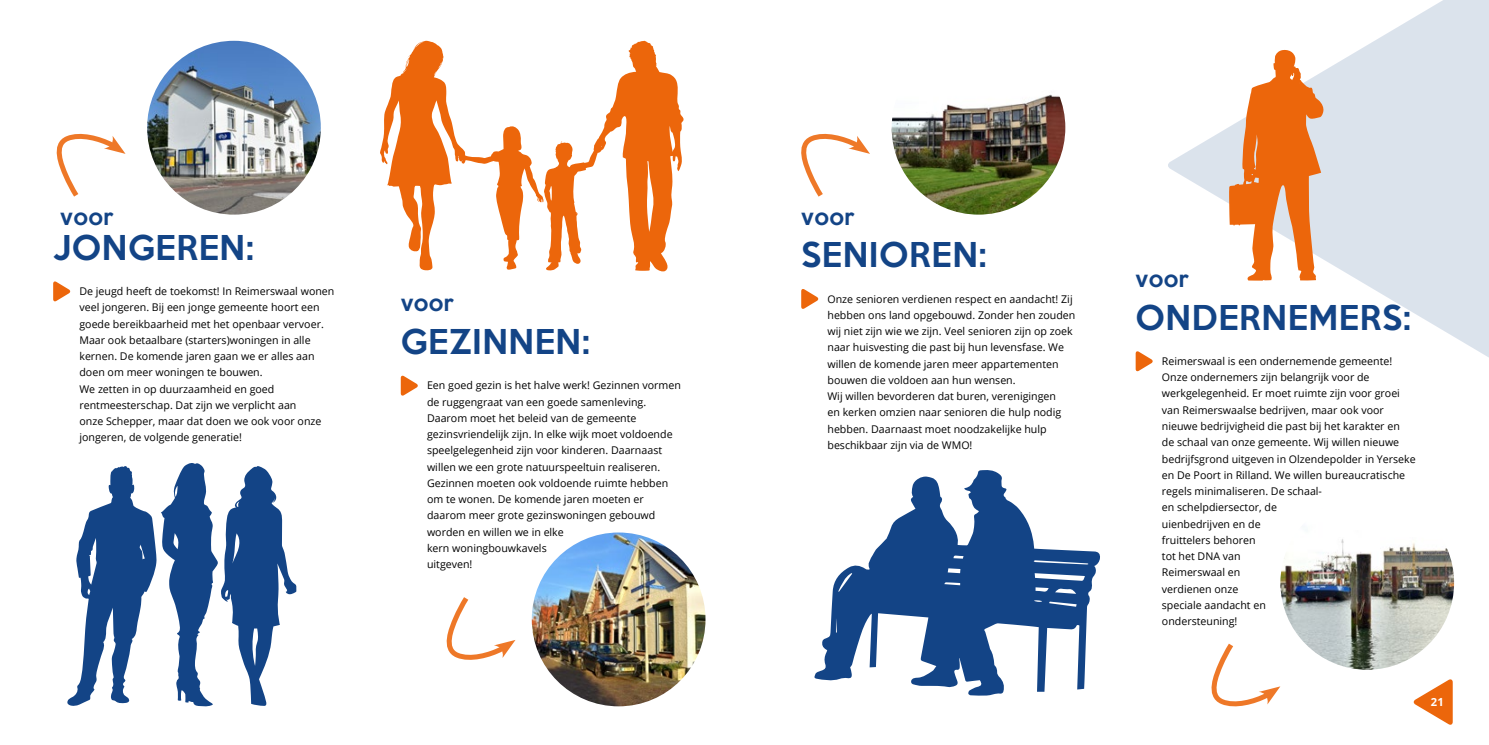
<style>
.page{position:relative;width:1489px;height:745px;background:#fff}
.page>*{position:absolute;margin:0;border:0;box-sizing:border-box;transform-origin:0 0}
.t1{font:500 31.25px "Keep Calm";letter-spacing:.02em;color:#134486}
.t2{font:500 21.25px "Keep Calm";letter-spacing:.02em;color:#134486}
.t3{font:700 11.12px "Open Sans";color:#fff}
.t4{font:10.62px/16.2px "Open Sans";color:#000}
</style>
<div class="page">
<svg style="left:53px;top:281px;width:18px;height:21px"></svg>
<svg style="left:401px;top:375px;width:17px;height:21px"></svg>
<svg style="left:67px;top:463px;width:229px;height:244px"></svg>
<svg style="left:380px;top:40px;width:304px;height:232px"></svg>
<img style="left:147px;top:41px;width:174px;height:173px;border-radius:87px">
<img style="left:531px;top:532px;width:174px;height:173px;border-radius:87px">
<svg style="left:56px;top:133px;width:69px;height:64px"></svg>
<svg style="left:446px;top:597px;width:69px;height:63px"></svg>
<svg style="left:1413px;top:679px;width:39px;height:46px"></svg>
<svg style="left:801px;top:289px;width:17px;height:20px"></svg>
<svg style="left:1135px;top:351px;width:18px;height:20px"></svg>
<svg style="left:1168px;top:0;width:320px;height:357px;fill:#dbe3ec"></svg>
<svg style="left:1228px;top:49px;width:95px;height:231px"></svg>
<svg style="left:814px;top:470px;width:286px;height:225px"></svg>
<img style="left:891px;top:41px;width:174px;height:173px;border-radius:87px">
<img style="left:1280px;top:495px;width:173px;height:174px;border-radius:87px">
<svg style="left:801px;top:133px;width:69px;height:64px"></svg>
<svg style="left:1211px;top:643px;width:69px;height:64px"></svg>
<h2 class="t2" style="left:60px;top:197px;width:55px">voor</h2>
<h1 class="t1" style="left:53px;top:220px;width:202px">JONGEREN:</h1>
<p class="t4" style="left:79px;top:282px;width:256px">De jeugd heeft de toekomst! In Reimerswaal wonen veel jongeren. Bij een jonge gemeente hoort een goede bereikbaarheid met het openbaar vervoer.<br>Maar ook betaalbare (starters)woningen in alle kernen. De komende jaren gaan we er alles aan doen om meer woningen te bouwen.<br>We zetten in op duurzaamheid en goed rentmeesterschap. Dat zijn we verplicht aan<br>onze Schepper, maar dat doen we ook voor onze jongeren, de volgende generatie!</p>
<h2 class="t2" style="left:401px;top:284px;width:55px">voor</h2>
<h1 class="t1" style="left:401px;top:314px;width:190px">GEZINNEN:</h1>
<p class="t4" style="left:427px;top:377px;width:255px">Een goed gezin is het halve werk! Gezinnen vormen de ruggengraat van een goede samenleving.<br>Daarom moet het beleid van de gemeente gezinsvriendelijk zijn. In elke wijk moet voldoende speelgelegenheid zijn voor kinderen. Daarnaast willen we een grote natuurspeeltuin realiseren.<br>Gezinnen moeten ook voldoende ruimte hebben om te wonen. De komende jaren moeten er daarom meer grote gezinswoningen gebouwd worden en willen we in elke<br>kern woningbouwkavels<br>uitgeven!</p>
<h2 class="t2" style="left:801px;top:197px;width:55px">voor</h2>
<h1 class="t1" style="left:801px;top:228px;width:187px">SENIOREN:</h1>
<p class="t4" style="left:827px;top:290px;width:249px">Onze senioren verdienen respect en aandacht! Zij hebben ons land opgebouwd. Zonder hen zouden wij niet zijn wie we zijn. Veel senioren zijn op zoek naar huisvesting die past bij hun levensfase. We willen de komende jaren meer appartementen bouwen die voldoen aan hun wensen.<br>Wij willen bevorderen dat buren, verenigingen<br>en kerken omzien naar senioren die hulp nodig hebben. Daarnaast moet noodzakelijke hulp beschikbaar zijn via de WMO!</p>
<h2 class="t2" style="left:1135px;top:260px;width:55px">voor</h2>
<h1 class="t1" style="left:1135px;top:290px;width:277px">ONDERNEMERS:</h1>
<p class="t4" style="left:1161px;top:352px;width:255px">Reimerswaal is een ondernemende gemeente!<br>Onze ondernemers zijn belangrijk voor de werkgelegenheid. Er moet ruimte zijn voor groei van Reimerswaalse bedrijven, maar ook voor nieuwe bedrijvigheid die past bij het karakter en<br>de schaal van onze gemeente. Wij willen nieuwe bedrijfsgrond uitgeven in Olzendepolder in Yerseke en De Poort in Rilland. We willen bureaucratische regels minimaliseren. De schaal-<br>en schelpdiersector, de<br>uienbedrijven en de<br>fruittelers behoren<br>tot het DNA van<br>Reimerswaal en<br>verdienen onze<br>speciale aandacht en<br>ondersteuning!</p>
<p class="t3" style="left:1430px;top:694px;width:14px">21</p>
</div>
